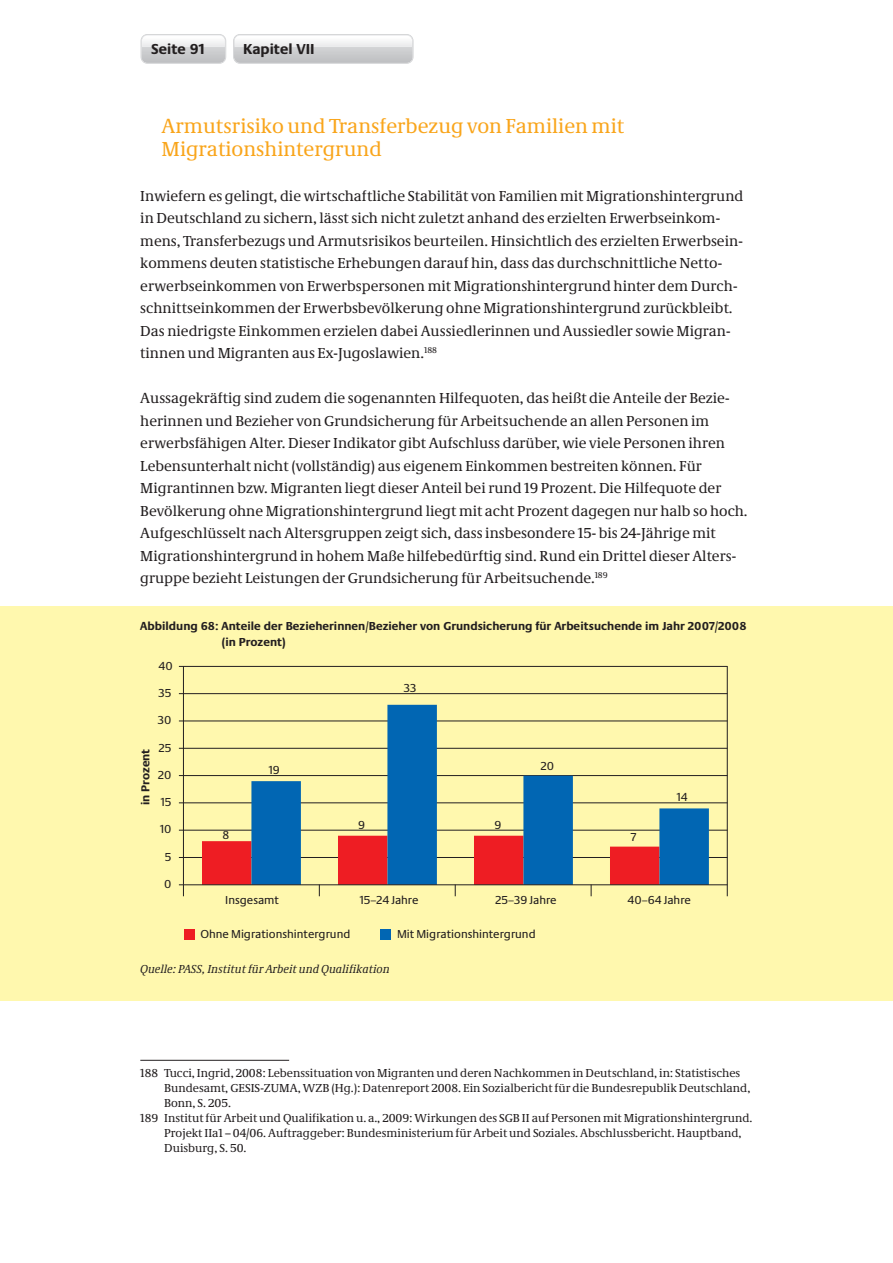
<style>
.page{position:relative;width:893px;height:1263px;background:#fff}
.page>*{position:absolute;margin:0;border:0;box-sizing:border-box;transform-origin:0 0}
.t1{font:21px/22.5px "Neue Demos";color:#f9a51b}
.t2{font:15px/22.5px "Neue Demos";color:#231f20}
.t3{font:700 15px "Neue Praxis";color:#231f20}
.t4{font:12px "Neue Demos";color:#231f20}
.t5{font:12px "Neue Praxis";color:#231f20}
.t6{font:700 12px/16.5px "Neue Praxis";color:#231f20}
.t7{font:italic 12px "Neue Demos";color:#231f20}
.s1{font-family:"Myriad Pro"}
</style>
<div class="page">
<svg style="left:141px;top:34px;width:85px;height:30px;background:#d4d5d6"></svg>
<img style="left:142px;top:36px;width:83px;height:6px">
<svg style="left:233px;top:34px;width:181px;height:30px"></svg>
<div style="left:0;top:606px;width:893px;height:394px;background:#fff8ae"></div>
<hr style="left:179px;top:857px;width:548px;height:1px;background:#231f20">
<hr style="left:179px;top:830px;width:548px;height:1px;background:#231f20">
<hr style="left:179px;top:802px;width:548px;height:1px;background:#231f20">
<hr style="left:179px;top:775px;width:548px;height:1px;background:#231f20">
<hr style="left:179px;top:748px;width:548px;height:1px;background:#231f20">
<hr style="left:179px;top:721px;width:548px;height:1px;background:#231f20">
<hr style="left:179px;top:693px;width:548px;height:1px;background:#231f20">
<div style="left:184px;top:929px;width:11px;height:10px;background:#ee1d23"></div>
<div style="left:380px;top:929px;width:11px;height:10px;background:#0166b3"></div>
<svg style="left:251px;top:705px;width:458px;height:179px"></svg>
<hr style="left:183px;top:666px;width:1px;height:219px;background:#231f20">
<svg style="left:202px;top:836px;width:457px;height:60px"></svg>
<hr style="left:727px;top:666px;width:1px;height:230px;background:#231f20">
<hr style="left:179px;top:884px;width:548px;height:1px;background:#231f20">
<hr style="left:179px;top:666px;width:548px;height:1px;background:#231f20">
<hr style="left:140px;top:1060px;width:149px;height:1px;background:#231f20">
<p class="t3" style="left:151px;top:39px;width:55px">Seite 91</p>
<p class="t3" style="left:243px;top:39px;width:73px">Kapitel VII</p>
<p class="t1" style="left:162px;top:115px;width:464px">Armutsrisiko und Transferbezug von Familien mit<br>Migrationshintergrund</p>
<p class="t2" style="left:140px;top:184px;width:605px">Inwiefern es gelingt, die wirtschaftliche Stabilität von Familien mit Migrationshintergrund in Deutschland zu sichern, lässt sich nicht zuletzt anhand des erzielten Erwerbseinkom&shy;mens, Transferbezugs und Armutsrisikos beurteilen. Hinsichtlich des erzielten Erwerbsein&shy;kommens deuten statistische Erhebungen darauf hin, dass das durchschnittliche Netto&shy;erwerbseinkommen von Erwerbspersonen mit Migrationshintergrund hinter dem Durch&shy;schnittseinkommen der Erwerbsbevölkerung ohne Migrationshintergrund zurückbleibt.<br>Das niedrigste Einkommen erzielen dabei Aussiedlerinnen und Aussiedler sowie Migran&shy;tinnen und Migranten aus Ex-Jugoslawien.<sup>188</sup></p>
<p class="t2" style="left:140px;top:387px;width:609px">Aussagekräftig sind zudem die sogenannten Hilfequoten, das heißt die Anteile der Bezie&shy;herinnen und Bezieher von Grundsicherung für Arbeitsuchende an allen Personen im erwerbsfähigen Alter. Dieser Indikator gibt Aufschluss darüber, wie viele Personen ihren Lebensunterhalt nicht (vollständig) aus eigenem Einkommen bestreiten können. Für Migrantinnen bzw. Migranten liegt dieser Anteil bei rund 19 Prozent. Die Hilfequote der Bevölkerung ohne Migrationshintergrund liegt mit acht Prozent dagegen nur halb so hoch.<br>Aufgeschlüsselt nach Altersgruppen zeigt sich, dass insbesondere 15- bis 24-Jährige mit Migrationshintergrund in hohem Maße hilfebedürftig sind. Rund ein Drittel dieser Alters&shy;gruppe bezieht Leistungen der Grundsicherung für Arbeitsuchende.<sup>189</sup></p>
<p class="t6" style="left:222px;top:617px;width:526px;text-indent:-81px">Abbildung 68: Anteile der Bezieherinnen/Bezieher von Grundsicherung für Arbeitsuchende im Jahr 2007/2008 (in Prozent)</p>
<p class="t6" style="left:137px;top:805px;width:58px;rotate:-90deg">in Prozent</p>
<p class="t5" style="left:158px;top:659px;width:16px">40</p>
<p class="t5" style="left:158px;top:686px;width:14px">35</p>
<p class="t5" style="left:158px;top:713px;width:15px">30</p>
<p class="t5" style="left:159px;top:740px;width:14px">25</p>
<p class="t5" style="left:158px;top:768px;width:15px">20</p>
<p class="t5" style="left:161px;top:795px;width:12px">15</p>
<p class="t5" style="left:160px;top:822px;width:13px">10</p>
<p class="t5" style="left:165px;top:849px;width:8px">5</p>
<p class="t5" style="left:164px;top:877px;width:9px">0</p>
<p class="t5" style="left:404px;top:681px;width:14px">33</p>
<p class="t5" style="left:269px;top:763px;width:12px">19</p>
<p class="t5" style="left:541px;top:759px;width:15px">20</p>
<p class="t5" style="left:677px;top:790px;width:12px">14</p>
<p class="t5" style="left:358px;top:817px;width:8px">9</p>
<p class="t5" style="left:494px;top:817px;width:8px">9</p>
<p class="t5" style="left:222px;top:828px;width:8px">8</p>
<p class="t5" style="left:631px;top:830px;width:7px">7</p>
<p class="t5" style="left:225px;top:892px;width:55px">Insgesamt</p>
<p class="t5" style="left:360px;top:892px;width:60px">15<span class="s1">–</span>24 Jahre</p>
<p class="t5" style="left:496px;top:892px;width:63px">25<span class="s1">–</span>39 Jahre</p>
<p class="t5" style="left:628px;top:892px;width:65px">40<span class="s1">–</span>64 Jahre</p>
<p class="t5" style="left:200px;top:927px;width:151px">Ohne Migrationshintergrund</p>
<p class="t5" style="left:397px;top:927px;width:140px">Mit Migrationshintergrund</p>
<p class="t7" style="left:140px;top:962px;width:251px">Quelle: PASS, Institut für Arbeit und Qualifikation</p>
<p class="t4" style="left:140px;top:1066px;width:601px">188 Tucci, Ingrid, 2008: Lebenssituation von Migranten und deren Nachkommen in Deutschland, in: Statistisches</p>
<p class="t4" style="left:164px;top:1081px;width:588px">Bundesamt, GESIS-ZUMA, WZB (Hg.): Datenreport 2008. Ein Sozialbericht für die Bundesrepublik Deutschland,</p>
<p class="t4" style="left:164px;top:1096px;width:69px">Bonn, S. 205.</p>
<p class="t4" style="left:140px;top:1111px;width:614px">189 Institut für Arbeit und Qualifikation u. a., 2009: Wirkungen des SGB II auf Personen mit Migrationshintergrund.</p>
<p class="t4" style="left:164px;top:1126px;width:579px">Projekt IIa1 – 04/06. Auftraggeber: Bundesministerium für Arbeit und Soziales. Abschlussbericht. Hauptband,</p>
<p class="t4" style="left:164px;top:1141px;width:84px">Duisburg, S. 50.</p>
</div>
